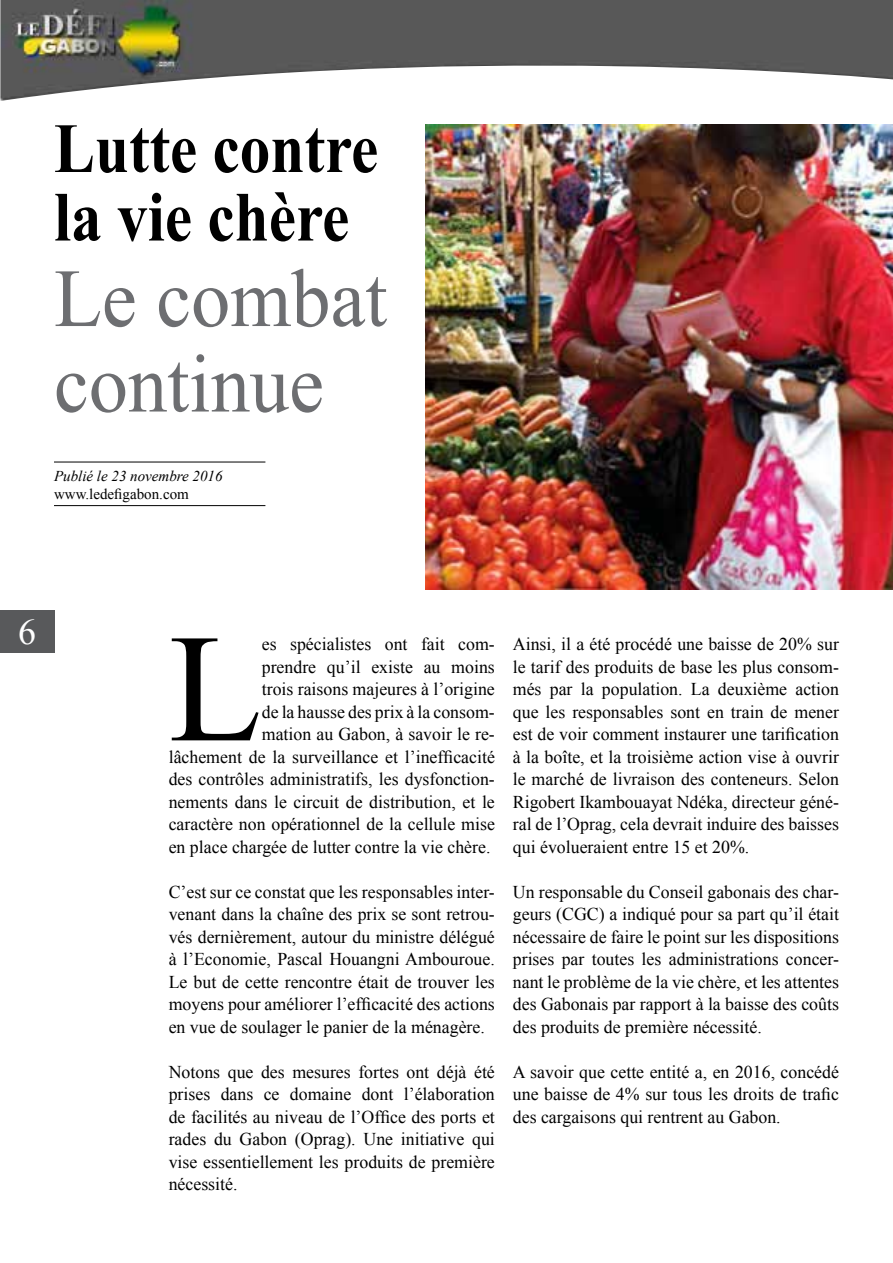
<style>
.page{position:relative;width:893px;height:1263px;background:#fff}
.page>*{position:absolute;margin:0;border:0;box-sizing:border-box;transform-origin:0 0}
.t1{font:153.9px "Times New Roman";color:#000}
.t2{font:82.5px/85.5px "Times New Roman";color:#6d6e71;scale:.95 1}
.t3{font:700 70.5px/68.6px "Times New Roman";color:#000;scale:.87 1}
.t4{font:36px "Times New Roman";color:#fff}
.t5{font:18px/22.5px "Times New Roman";color:#000;text-align:justify}
.t6{font:italic 15px "Times New Roman";color:#000}
.t7{font:15px "Times New Roman";color:#000}
</style>
<div class="page">
<div style="left:0;top:610px;width:54px;height:43px;background:#58595b"></div>
<img style="left:0;top:0;width:893px;height:101px">
<hr style="left:54px;top:505px;width:211px;height:1px;background:#000">
<hr style="left:54px;top:462px;width:211px;height:1px;background:#000">
<img style="left:425px;top:124px;width:468px;height:465px">
<h3 class="t3" style="left:54px;top:112px;width:374px">Lutte contre la vie chère</h3>
<h2 class="t2" style="left:54px;top:253px;width:352px">Le combat continue</h2>
<p class="t6" style="left:54px;top:465px;width:170px">Publié le 23 novembre 2016</p>
<p class="t7" style="left:54px;top:483px;width:136px">www.ledefigabon.com</p>
<h3 class="t4" style="left:18px;top:606px;width:19px">6</h3>
<p class="t5" style="left:169px;top:632px;width:328px;text-align:right">es spécialistes ont fait com-<br>prendre qu’il existe au moins<br>trois raisons majeures à l’origine<br>de la hausse des prix à la consom-<br>mation au Gabon, à savoir le re-<br>lâchement de la surveillance et l’inefficacité des contrôles administratifs, les dysfonction&shy;nements dans le circuit de distribution, et le caractère non opérationnel de la cellule mise en place chargée de lutter contre la vie chère.</p>
<p class="t5" style="left:169px;top:880px;width:328px">C’est sur ce constat que les responsables inter&shy;venant dans la chaîne des prix se sont retrou&shy;vés dernièrement, autour du ministre délégué à l’Economie, Pascal Houangni Ambouroue.<br>Le but de cette rencontre était de trouver les moyens pour améliorer l’efficacité des actions en vue de soulager le panier de la ménagère.</p>
<p class="t5" style="left:169px;top:1060px;width:328px">Notons que des mesures fortes ont déjà été prises dans ce domaine dont l’élaboration de facilités au niveau de l’Office des ports et rades du Gabon (Oprag). Une initiative qui vise essentiellement les produits de première nécessité.</p>
<h1 class="t1" style="left:169px;top:580px;width:95px">L</h1>
<p class="t5" style="left:513px;top:632px;width:328px">Ainsi, il a été procédé une baisse de 20% sur le tarif des produits de base les plus consom&shy;més par la population. La deuxième action que les responsables sont en train de mener est de voir comment instaurer une tarification à la boîte, et la troisième action vise à ouvrir le marché de livraison des conteneurs. Selon Rigobert Ikambouayat Ndéka, directeur géné&shy;ral de l’Oprag, cela devrait induire des baisses qui évolueraient entre 15 et 20%.</p>
<p class="t5" style="left:513px;top:880px;width:328px">Un responsable du Conseil gabonais des char&shy;geurs (CGC) a indiqué pour sa part qu’il était nécessaire de faire le point sur les dispositions prises par toutes les administrations concer&shy;nant le problème de la vie chère, et les attentes des Gabonais par rapport à la baisse des coûts des produits de première nécessité.</p>
<p class="t5" style="left:513px;top:1060px;width:328px">A savoir que cette entité a, en 2016, concédé une baisse de 4% sur tous les droits de trafic des cargaisons qui rentrent au Gabon.</p>
</div>
